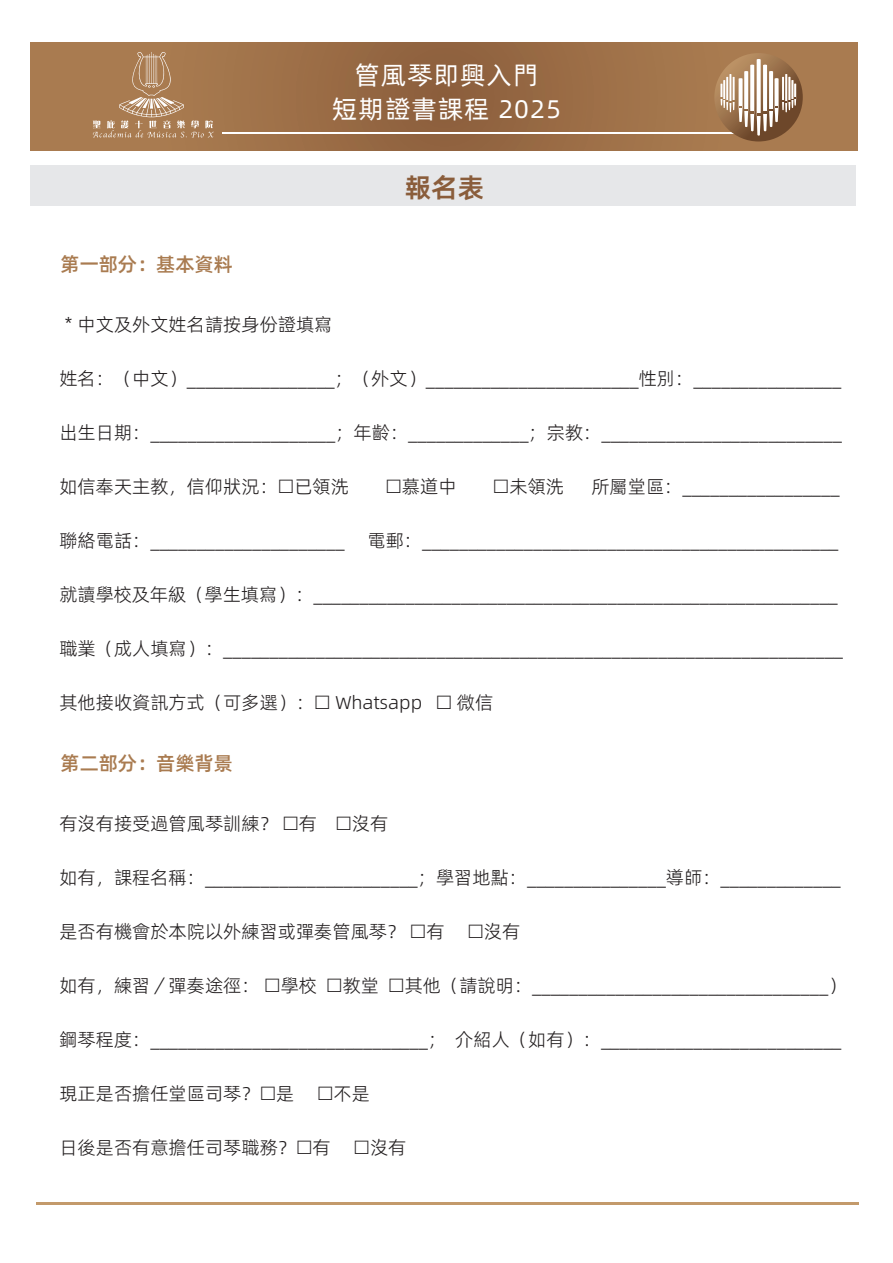
<style>
.page{position:relative;width:893px;height:1263px;background:#fff}
.page>*{position:absolute;margin:0;border:0;box-sizing:border-box;transform-origin:0 0}
.t1{font:27px "Alibaba Pu Hui Ti 2 85 Bold";color:#8a5d3b}
.t2{font:25.5px/33.9px "Alibaba Pu Hui Ti 2 55 Regular";letter-spacing:.04em;color:#fff;text-align:center}
.t3{font:700 19.5px "Alibaba Pu Hui Ti 2 75 Semi";color:#a97b50}
.t4{font:18.45px "Alibaba Pu Hui Ti 2 45 Light";color:#231f20}
</style>
<div class="page">
<div style="left:31px;top:165px;width:825px;height:41px;background:#e6e7e9"></div>
<hr style="left:36px;top:1202px;width:823px;height:3px;background:#c39a6b">
<svg style="left:31px;top:43px;width:827px;height:108px;background:#9e7049"></svg>
<svg style="left:92px;top:52px;width:122px;height:86px;background:#af865f"></svg>
<hr style="left:222px;top:133px;width:525px;height:1px;background:#fff">
<svg style="left:714px;top:53px;width:89px;height:88px"></svg>
<h2 class="t2" style="left:332px;top:57px;width:230px">管風琴即興入門<br>短期證書課程 2025</h2>
<p class="t3" style="left:61px;top:249px;width:174px">第一部分：基本資料</p>
<h1 class="t1" style="left:405px;top:166px;width:81px">報名表</h1>
<p class="t4" style="left:59px;top:311px;width:275px">＊中文及外文姓名請按身份證填寫</p>
<p class="t4" style="left:59px;top:365px;width:783px">姓名：（中文）________________；（外文）_______________________性別：________________</p>
<p class="t4" style="left:59px;top:419px;width:784px">出生日期：____________________；年齡：_____________；宗教：__________________________</p>
<p class="t4" style="left:59px;top:473px;width:291px">如信奉天主教，信仰狀況： 已領洗</p>
<p class="t4" style="left:402px;top:473px;width:56px">慕道中</p>
<p class="t4" style="left:509px;top:473px;width:56px">未領洗</p>
<p class="t4" style="left:591px;top:473px;width:250px">所屬堂區：_________________</p>
<p class="t4" style="left:59px;top:527px;width:781px">聯絡電話：_____________________ 電郵：_____________________________________________</p>
<p class="t4" style="left:59px;top:581px;width:780px">就讀學校及年級（學生填寫）：_________________________________________________________</p>
<p class="t4" style="left:59px;top:635px;width:785px">職業（成人填寫）：___________________________________________________________________</p>
<p class="t4" style="left:59px;top:689px;width:364px">其他接收資訊方式（可多選）： Whatsapp</p>
<p class="t4" style="left:457px;top:689px;width:38px">微信</p>
<p class="t3" style="left:61px;top:748px;width:174px">第二部分：音樂背景</p>
<p class="t4" style="left:59px;top:810px;width:259px">有沒有接受過管風琴訓練？ 有</p>
<p class="t4" style="left:352px;top:810px;width:38px">沒有</p>
<p class="t4" style="left:59px;top:864px;width:783px">如有，課程名稱：_______________________；學習地點：_______________導師：_____________</p>
<p class="t4" style="left:59px;top:918px;width:387px">是否有機會於本院以外練習或彈奏管風琴？ 有</p>
<p class="t4" style="left:484px;top:918px;width:38px">沒有</p>
<p class="t4" style="left:59px;top:972px;width:259px">如有，練習／彈奏途徑： 學校</p>
<p class="t4" style="left:343px;top:972px;width:38px">教堂</p>
<p class="t4" style="left:405px;top:972px;width:443px">其他（請說明：________________________________）</p>
<p class="t4" style="left:59px;top:1026px;width:784px">鋼琴程度：______________________________； 介紹人（如有）：__________________________</p>
<p class="t4" style="left:59px;top:1080px;width:236px">現正是否擔任堂區司琴？ 是</p>
<p class="t4" style="left:334px;top:1080px;width:38px">不是</p>
<p class="t4" style="left:59px;top:1134px;width:273px">日後是否有意擔任司琴職務？ 有</p>
<p class="t4" style="left:370px;top:1134px;width:38px">沒有</p>
</div>
